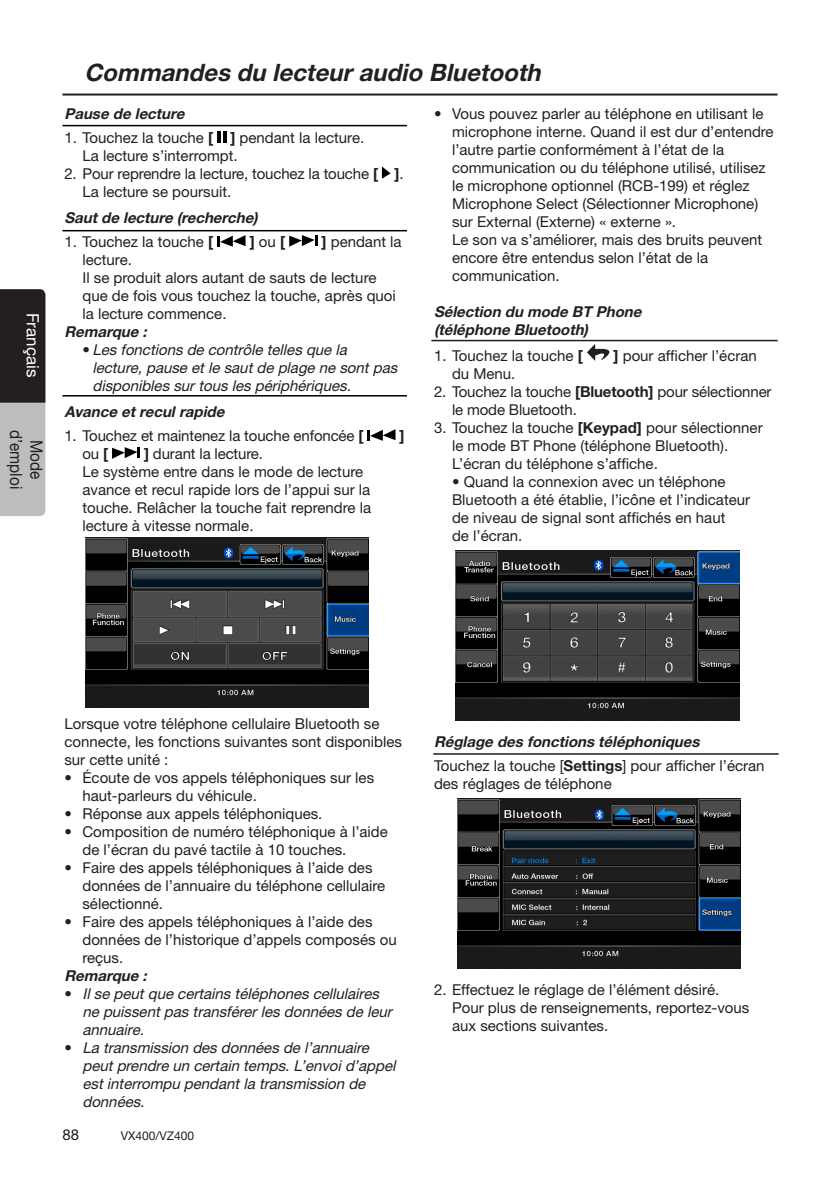
<style>
.page{position:relative;width:840px;height:1191px;background:#fff}
.page>*{position:absolute;margin:0;border:0;box-sizing:border-box;transform-origin:0 0}
.t1{font:italic 700 24px "Helvetica Neue";color:#231f20}
.t2{font:17px/20.4px "Helvetica Neue";color:#231f20;text-align:center;scale:.9 1}
.t3{font:17px "Helvetica Neue";color:#fff}
.t4{font:15px/18px "Helvetica Neue";color:#231f20}
.t5{font:italic 15px/18px "Helvetica Neue";color:#231f20}
.t6{font:italic 700 15px/18px "Helvetica Neue";color:#231f20}
.t7{font:700 15px "Helvetica Neue";color:#231f20}
.t8{font:12px "Helvetica Neue";color:#231f20}
.s1{font-weight:700}
.s2{font-weight:400}
.s3{font-style:normal}
</style>
<div class="page">
<svg style="left:0;top:289px;width:45px;height:227px;background:#706e6f"></svg>
<hr style="left:62px;top:125px;width:345px;height:1px;background:#000">
<svg style="left:217px;top:131px;width:9px;height:12px"></svg>
<svg style="left:381px;top:166px;width:9px;height:13px"></svg>
<svg style="left:217px;top:235px;width:28px;height:12px"></svg>
<svg style="left:289px;top:235px;width:28px;height:12px"></svg>
<svg style="left:367px;top:429px;width:28px;height:12px"></svg>
<svg style="left:112px;top:447px;width:28px;height:12px"></svg>
<svg style="left:587px;top:344px;width:23px;height:17px"></svg>
<hr style="left:62px;top:93px;width:715px;height:2px;background:#231f20">
<img style="left:85px;top:537px;width:283px;height:170px">
<hr style="left:62px;top:230px;width:345px;height:1px;background:#000">
<hr style="left:62px;top:395px;width:345px;height:1px;background:#000">
<img style="left:455px;top:550px;width:283px;height:170px">
<hr style="left:431px;top:340px;width:346px;height:1px;background:#231f20">
<img style="left:457px;top:798px;width:283px;height:170px">
<hr style="left:433px;top:753px;width:345px;height:1px;background:#231f20">
<p class="t3" style="left:43px;top:313px;width:66px;rotate:90deg">Français</p>
<p class="t2" style="left:47px;top:430px;width:67px;rotate:90deg">Mode d’emploi</p>
<p class="t1" style="left:84px;top:58px;width:463px">Commandes du lecteuraudio Bluetooth</p>
<p class="t6" style="left:64px;top:104px;width:125px">Pause de lecture</p>
<p class="t4" style="left:64px;top:128px;width:301px">1. Touchez la touche <span class="s1">[ ]</span> pendant la lecture.</p>
<p class="t4" style="left:82px;top:146px;width:157px">La lecture s’interrompt.</p>
<p class="t4" style="left:64px;top:164px;width:340px">2. Pour reprendre la lecture, touchez la touche <span class="s1">[ ]</span>.</p>
<p class="t4" style="left:82px;top:182px;width:150px">La lecture se poursuit.</p>
<p class="t6" style="left:64px;top:208px;width:195px">Sautde lecture (recherche)</p>
<p class="t4" style="left:64px;top:232px;width:150px">1. Touchez la touche <span class="s1">[</span></p>
<p class="t7" style="left:249px;top:232px;width:37px">] <span class="s2">ou</span> [</p>
<p class="t4" style="left:321px;top:232px;width:82px"><span class="s1">]</span> pendant la</p>
<p class="t4" style="left:82px;top:250px;width:51px">lecture.</p>
<p class="t4" style="left:82px;top:268px;width:315px">Il se produit alors autant de sauts de lecture que de fois vous touchez la touche, après quoi la lecture commence.</p>
<p class="t6" style="left:64px;top:322px;width:88px">Remarque :</p>
<p class="t5" style="left:92px;top:340px;width:310px;text-indent:-10px"><span class="s3">•</span> Les fonctions de contrôle telles que la lecture,pause etle sautde plage ne sontpas disponibles surtous les périphériques.</p>
<p class="t6" style="left:64px;top:402px;width:165px">Avance etreculrapide</p>
<p class="t4" style="left:64px;top:426px;width:300px">1. Touchez et maintenez la touche enfoncée <span class="s1">[</span></p>
<p class="t7" style="left:399px;top:426px;width:6px">]</p>
<p class="t4" style="left:82px;top:444px;width:27px">ou <span class="s1">[</span></p>
<p class="t4" style="left:144px;top:444px;width:120px"><span class="s1">]</span> durant la lecture.</p>
<p class="t4" style="left:82px;top:462px;width:290px">Le système entre dans le mode de lecture avance et recul rapide lors de l’appui sur la touche. Relâcher la touche fait reprendre la lecture à vitesse normale.</p>
<p class="t4" style="left:452px;top:104px;width:323px;text-indent:-18px">• Vous pouvez parler au téléphone en utilisant le microphone interne. Quand il est dur d’entendre l’autre partie conformément à l’état de la communication ou du téléphone utilisé, utilisez le microphone optionnel (RCB-199) et réglez Microphone Select (Sélectionner Microphone) sur External (Externe) « externe ».</p>
<p class="t4" style="left:452px;top:230px;width:311px">Le son va s’améliorer, mais des bruits peuvent encore être entendus selon l’état de la communication.</p>
<p class="t6" style="left:434px;top:302px;width:213px">Sélection du mode BT Phone (téléphone Bluetooth)</p>
<p class="t4" style="left:434px;top:346px;width:150px">1. Touchez la touche <span class="s1">[</span></p>
<p class="t4" style="left:613px;top:346px;width:145px"><span class="s1">]</span> pour afficher l’écran</p>
<p class="t4" style="left:452px;top:364px;width:65px">du Menu.</p>
<p class="t4" style="left:452px;top:382px;width:321px;text-indent:-18px">2. Touchez la touche <span class="s1">[Bluetooth]</span> pour sélectionner le mode Bluetooth.</p>
<p class="t4" style="left:452px;top:418px;width:312px;text-indent:-18px">3. Touchez la touche <span class="s1">[Keypad]</span> pour sélectionner le mode BT Phone (téléphone Bluetooth).</p>
<p class="t4" style="left:452px;top:454px;width:207px">L’écran du téléphone s’affiche.</p>
<p class="t4" style="left:452px;top:472px;width:299px">• Quand la connexion avec un téléphone Bluetooth a été établie, l’icône et l’indicateur de niveau de signal sont affichés en haut<br>de l’écran.</p>
<p class="t4" style="left:64px;top:714px;width:339px">Lorsque votre téléphone cellulaire Bluetooth se connecte, les fonctions suivantes sont disponibles sur cette unité :</p>
<p class="t4" style="left:82px;top:768px;width:293px;text-indent:-18px">• Écoute de vos appels téléphoniques sur les haut-parleurs du véhicule.</p>
<p class="t4" style="left:64px;top:804px;width:259px">• Réponse aux appels téléphoniques.</p>
<p class="t4" style="left:82px;top:822px;width:307px;text-indent:-18px">• Composition de numéro téléphonique à l’aide de l’écran du pavé tactile à 10 touches.</p>
<p class="t4" style="left:82px;top:858px;width:304px;text-indent:-18px">• Faire des appels téléphoniques à l’aide des données de l’annuaire du téléphone cellulaire sélectionné.</p>
<p class="t4" style="left:82px;top:912px;width:315px;text-indent:-18px">• Faire des appels téléphoniques à l’aide des données de l’historique d’appels composés ou reçus.</p>
<p class="t6" style="left:64px;top:966px;width:88px">Remarque :</p>
<p class="t5" style="left:82px;top:984px;width:314px;text-indent:-18px"><span class="s3">•</span> Ilse peutque certains téléphones cellulaires ne puissentpas transférerles données de leur annuaire.</p>
<p class="t5" style="left:82px;top:1038px;width:318px;text-indent:-18px"><span class="s3">•</span> La transmission des données de l’annuaire peutprendre un certain temps.L’envoid’appel estinterrompu pendantla transmission de données.</p>
<p class="t8" style="left:121px;top:1129px;width:75px">VX400/VZ400</p>
<p class="t6" style="left:434px;top:732px;width:271px">Réglage des fonctions téléphoniques</p>
<p class="t4" style="left:434px;top:756px;width:332px">Touchez la touche [<span class="s1">Settings</span>] pour afficher l’écran des réglages de téléphone</p>
<p class="t4" style="left:434px;top:980px;width:286px">2. Effectuez le réglage de l’élément désiré.</p>
<p class="t4" style="left:452px;top:998px;width:298px">Pour plus de renseignements, reportez-vous aux sections suivantes.</p>
</div>
